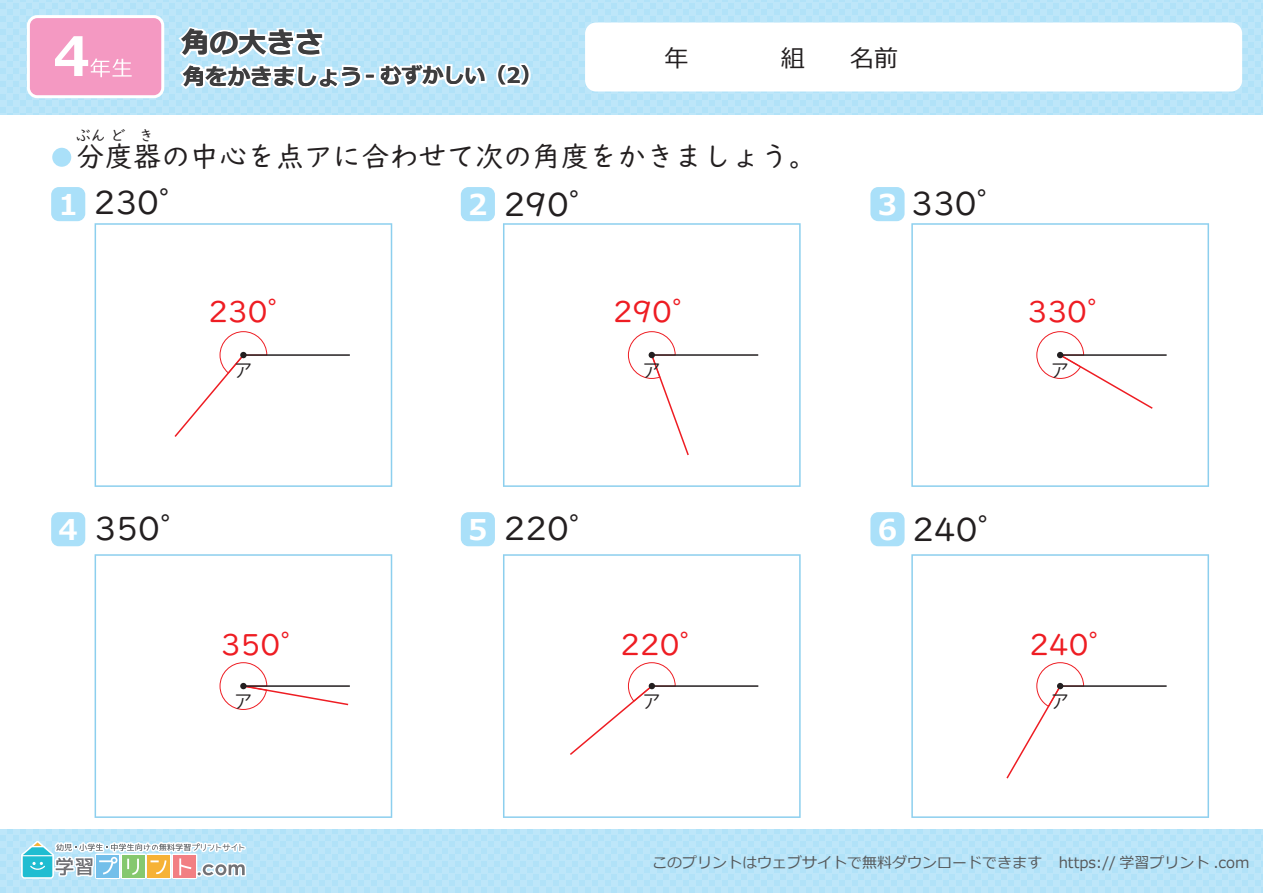
<style>
.page{position:relative;width:1263px;height:893px;background:#fff}
.page>*{position:absolute;margin:0;border:0;box-sizing:border-box;transform-origin:0 0}
.t1{font:33px "UD Digi Kyokasho NP R";color:#231f20}
.t2{font:30px "UD Digi Kyokasho NP R";color:#ee1d23}
.t3{font:700 28.65px "Meiryo";color:#fff}
.t4{font:28.5px "UD Digi Kyokasho NP R";color:#231f20}
.t5{font:700 28.5px "Meiryo";color:#231f20}
.t6{font:24px "Meiryo";color:#231f20}
.t7{font:700 21px "Meiryo";color:#231f20}
.t8{font:18px "Koz Go Pro";color:#231f20}
.t9{font:15px "Meiryo";color:#56595b}
.t10{font:15px "UD Digi Kyokasho NP R";color:#231f20}
.s1{font-size:22.5px}
</style>
<div class="page">
<div style="left:0;top:0;width:1263px;height:114px;background:#bde6f9"></div>
<div style="left:585px;top:22px;width:657px;height:69px;background:#fff;border-radius:11px"></div>
<div style="left:27px;top:15px;width:137px;height:83px;border:6px solid #fff;border-radius:8px"></div>
<div style="left:30px;top:18px;width:131px;height:77px;background:#f499c2;border-radius:8px"></div>
<svg style="left:55px;top:36px;width:77px;height:41px"></svg>
<div style="left:0;top:830px;width:1263px;height:63px;background:#bde6f9"></div>
<svg style="left:15px;top:829px;width:233px;height:51px"></svg>
<div style="left:364px;top:73px;width:12px;height:7px;border:4px solid #fff"></div>
<svg style="left:375px;top:59px;width:159px;height:32px"></svg>
<div style="left:52px;top:148px;width:19px;height:19px;background:#aae0f9;border-radius:50%"></div>
<div style="left:51px;top:512px;width:34px;height:34px;background:#aae0f9;border-radius:8px"></div>
<div style="left:870px;top:187px;width:34px;height:34px;background:#aae0f9;border-radius:8px"></div>
<div style="left:461px;top:187px;width:34px;height:34px;background:#aae0f9;border-radius:8px"></div>
<div style="left:461px;top:512px;width:34px;height:34px;background:#aae0f9;border-radius:8px"></div>
<div style="left:51px;top:187px;width:34px;height:34px;background:#aae0f9;border-radius:8px"></div>
<div style="left:870px;top:512px;width:34px;height:34px;background:#aae0f9;border-radius:8px"></div>
<svg style="left:95px;top:223px;width:297px;height:264px"></svg>
<svg style="left:503px;top:223px;width:298px;height:264px"></svg>
<svg style="left:911px;top:223px;width:298px;height:264px"></svg>
<svg style="left:95px;top:554px;width:297px;height:264px"></svg>
<svg style="left:503px;top:554px;width:298px;height:264px"></svg>
<svg style="left:911px;top:554px;width:298px;height:264px"></svg>
<svg style="left:175px;top:24px;width:189px;height:91px"></svg>
<h3 class="t5" style="left:181px;top:23px;width:144px">角の大きさ</h3>
<h3 class="t7" style="left:183px;top:61px;width:360px"><span class="s1">角をかきましょう</span>- むずかしい（2）</h3>
<h3 class="t6" style="left:664px;top:41px;width:25px">年</h3>
<h3 class="t6" style="left:781px;top:41px;width:25px">組</h3>
<h3 class="t6" style="left:850px;top:41px;width:49px">名前</h3>
<p class="t10" style="left:76px;top:127px;width:79px">ぶん ど き</p>
<h3 class="t4" style="left:76px;top:140px;width:743px">分度器の中心を点アに合わせて次の角度をかきましょう。</h3>
<h3 class="t3" style="left:59px;top:185px;width:21px">1</h3>
<h1 class="t1" style="left:94px;top:184px;width:100px">230°</h1>
<h1 class="t1" style="left:911px;top:185px;width:100px">330°</h1>
<h1 class="t1" style="left:503px;top:186px;width:100px">290°</h1>
<h3 class="t3" style="left:468px;top:185px;width:21px">2</h3>
<h3 class="t3" style="left:878px;top:185px;width:21px">3</h3>
<h2 class="t2" style="left:208px;top:295px;width:91px">230°</h2>
<h2 class="t2" style="left:613px;top:295px;width:91px">290°</h2>
<h2 class="t2" style="left:1028px;top:295px;width:91px">330°</h2>
<p class="t8" style="left:234px;top:359px;width:19px">ア</p>
<p class="t8" style="left:643px;top:359px;width:19px">ア</p>
<p class="t8" style="left:1051px;top:359px;width:19px">ア</p>
<h3 class="t3" style="left:59px;top:510px;width:21px">4</h3>
<h1 class="t1" style="left:95px;top:510px;width:100px">350°</h1>
<h1 class="t1" style="left:503px;top:509px;width:100px">220°</h1>
<h3 class="t3" style="left:468px;top:510px;width:21px">5</h3>
<h3 class="t3" style="left:878px;top:510px;width:21px">6</h3>
<h1 class="t1" style="left:912px;top:511px;width:100px">240°</h1>
<h2 class="t2" style="left:221px;top:627px;width:91px">350°</h2>
<h2 class="t2" style="left:620px;top:627px;width:91px">220°</h2>
<h2 class="t2" style="left:1029px;top:627px;width:91px">240°</h2>
<p class="t8" style="left:234px;top:690px;width:19px">ア</p>
<p class="t8" style="left:643px;top:690px;width:19px">ア</p>
<p class="t8" style="left:1051px;top:690px;width:19px">ア</p>
<p class="t9" style="left:652px;top:852px;width:599px">このプリントはウェブサイトで無料ダウンロードできます https:// 学習プリント .com</p>
</div>
